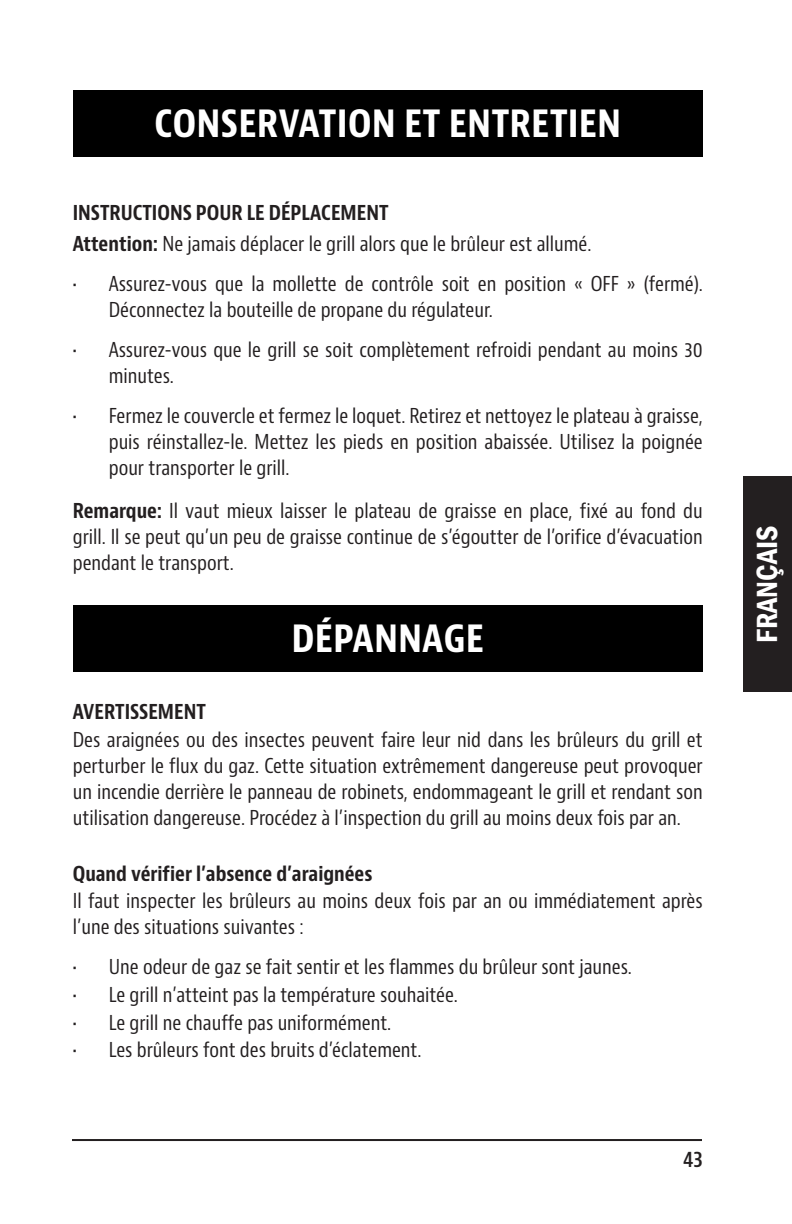
<style>
.page{position:relative;width:792px;height:1224px;background:#fff}
.page>*{position:absolute;margin:0;border:0;box-sizing:border-box;transform-origin:0 0}
.t1{font:700 condensed 40px "Bernino Sans";color:#fff}
.t2{font:600 condensed 30px "Franklin Gothic";color:#fff}
.WARNING{font:600 condensed 22px "Bernino Sans";color:#231f20}
.TXT{font:condensed 20px/26px "Bernino Sans";color:#231f20}
.TXT-2{font:700 condensed 20px "Bernino Sans";color:#231f20}
.s1{font-weight:700}
</style>
<div class="page">
<div style="left:743px;top:476px;width:49px;height:216px;background:#231f20"></div>
<hr style="left:72px;top:1139px;width:630px;height:2px;background:#231f20">
<div style="left:73px;top:90px;width:630px;height:67px;background:#000"></div>
<div style="left:73px;top:605px;width:630px;height:67px;background:#000"></div>
<p class="t1" style="left:154px;top:98px;width:469px">CONSERVATION ET ENTRETIEN</p>
<p class="TXT-2" style="left:73px;top:200px;width:317px">INSTRUCTIONS POUR LE DÉPLACEMENT</p>
<p class="TXT" style="left:73px;top:232px;width:520px"><span class="s1">Attention:</span> Ne jamais déplacer le grill alors que le brûleur est allumé.</p>
<p class="TXT" style="left:109px;top:271px;width:595px;text-indent:-36px">• Assurez-vous que la mollette de contrôle soit en position « OFF » (fermé).<br>Déconnectez la bouteille de propane du régulateur.</p>
<p class="TXT" style="left:109px;top:337px;width:595px;text-indent:-36px">• Assurez-vous que le grill se soit complètement refroidi pendant au moins 30 minutes.</p>
<p class="TXT" style="left:109px;top:403px;width:596px;text-align:justify;text-indent:-36px">• Fermez le couvercle et fermez le loquet. Retirez et nettoyez le plateau à graisse, puis réinstallez-le. Mettez les pieds en position abaissée. Utilisez la poignée pour transporter le grill.</p>
<p class="TXT" style="left:73px;top:499px;width:632px;text-align:justify"><span class="s1">Remarque:</span> Il vaut mieux laisser le plateau de graisse en place, fixé au fond du grill. Il se peut qu’un peu de graisse continue de s’égoutter de l’orifice d’évacuation pendant le transport.</p>
<p class="t1" style="left:291px;top:613px;width:194px">DÉPANNAGE</p>
<p class="TXT-2" style="left:73px;top:700px;width:135px">AVERTISSEMENT</p>
<p class="TXT" style="left:73px;top:727px;width:631px;text-align:justify">Des araignées ou des insectes peuvent faire leur nid dans les brûleurs du grill et perturber le flux du gaz. Cette situation extrêmement dangereuse peut provoquer un incendie derrière le panneau de robinets, endommageant le grill et rendant son utilisation dangereuse. Procédez à l’inspection du grill au moins deux fois par an.</p>
<p class="TXT-2" style="left:73px;top:861px;width:301px">Quand vérifier l’absence d’araignées</p>
<p class="TXT" style="left:73px;top:889px;width:632px">Il faut inspecter les brûleurs au moins deux fois par an ou immédiatement après l’une des situations suivantes :</p>
<p class="TXT" style="left:73px;top:954px;width:561px">• Une odeur de gaz se fait sentir et les flammes du brûleur sont jaunes.</p>
<p class="TXT" style="left:73px;top:982px;width:387px">• Le grill n’atteint pas la température souhaitée.</p>
<p class="TXT" style="left:73px;top:1010px;width:320px">• Le grill ne chauffe pas uniformément.</p>
<p class="TXT" style="left:73px;top:1038px;width:350px">• Les brûleurs font des bruits d’éclatement.</p>
<p class="WARNING" style="left:683px;top:1145px;width:21px">43</p>
<h2 class="t2" style="left:747px;top:643px;width:118px;rotate:-90deg">FRANÇAIS</h2>
</div>
